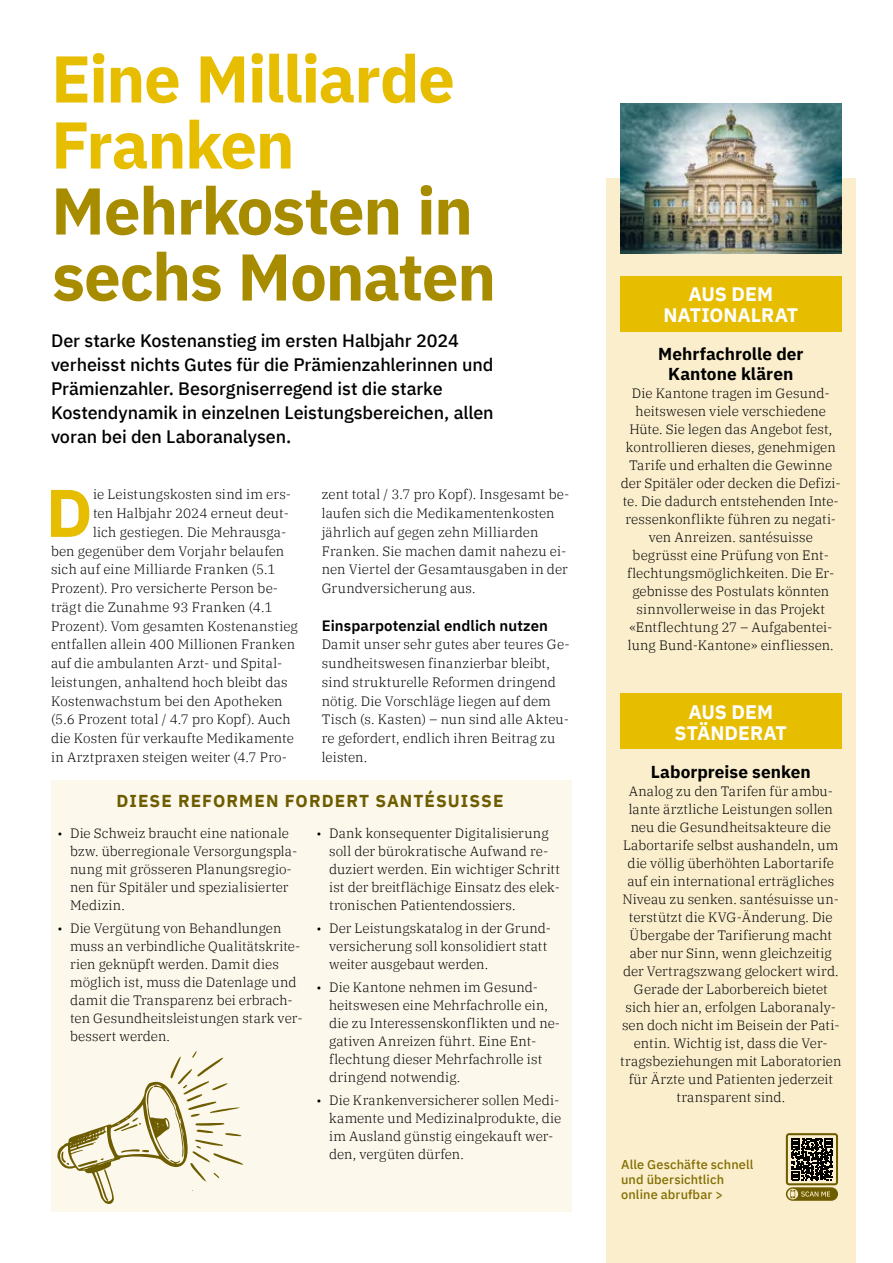
<style>
.page{position:relative;width:893px;height:1263px;background:#fff}
.page>*{position:absolute;margin:0;border:0;box-sizing:border-box;transform-origin:0 0}
.t1{font:700 67.2px "IBM Plex Sans";color:#e7bd00}
.t2{font:700 66px/66px "IBM Plex Sans";letter-spacing:-.02em;color:#a88c00}
.t3{font:700 66px/66px "IBM Plex Sans";letter-spacing:-.02em;color:#e7bd00}
.t4{font:700 19.5px/21px "IBM Plex Sans";color:#fff;text-align:center}
.t5{font:500 18px/24px "IBM Plex Sans";letter-spacing:-.005em;color:#000}
.t6{font:700 17.25px/19.5px "IBM Plex Sans";color:#000;text-align:center}
.t7{font:700 17.25px "IBM Plex Sans";letter-spacing:.06em;color:#6e5d00}
.t8{font:600 15px "IBM Plex Sans";letter-spacing:.005em;color:#000}
.t9{font:300 13.5px/18px "IBM Plex Serif";letter-spacing:.005em;color:#000}
.t10{font:300 13.5px "IBM Plex Serif";letter-spacing:.025em;color:#000}
.t11{font:500 12.75px/15px "IBM Plex Sans";letter-spacing:.01em;color:#826e00}
</style>
<div class="page">
<div style="left:606px;top:179px;width:249px;height:1084px;background:#faeecd"></div>
<img style="left:620px;top:104px;width:221px;height:149px">
<div style="left:620px;top:276px;width:221px;height:55px;background:#e7bd00"></div>
<div style="left:620px;top:693px;width:221px;height:56px;background:#e7bd00"></div>
<svg style="left:786px;top:1133px;width:52px;height:68px"></svg>
<div style="left:51px;top:781px;width:520px;height:431px;background:#fdf8ec"></div>
<svg style="left:57px;top:1051px;width:186px;height:153px"></svg>
<h2 class="t3" style="left:51px;top:41px;width:405px">Eine Milliarde<br>Franken</h2>
<h2 class="t2" style="left:51px;top:173px;width:446px">Mehrkosten in sechs Monaten</h2>
<p class="t5" style="left:51px;top:327px;width:444px">Der starke Kostenanstieg im ersten Halbjahr 2024 verheisst nichts Gutes für die Prämienzahlerinnen und Prämienzahler. Besorgniserregend ist die starke Kostendynamik in einzelnen Leistungsbereichen, allen voran bei den Laboranalysen.</p>
<h1 class="t1" style="left:46px;top:460px;width:48px">D</h1>
<p class="t9" style="left:93px;top:484px;width:200px">ie Leistungskosten sind im ers-</p>
<p class="t9" style="left:93px;top:503px;width:197px">ten Halbjahr 2024 erneut deut-</p>
<p class="t9" style="left:93px;top:522px;width:195px">lich gestiegen. Die Mehrausga-</p>
<p class="t9" style="left:51px;top:541px;width:235px">ben gegenüber dem Vorjahr belaufen</p>
<p class="t9" style="left:51px;top:559px;width:226px">sich auf eine Milliarde Franken (5.1</p>
<p class="t9" style="left:51px;top:578px;width:229px">Prozent). Pro versicherte Person be-</p>
<p class="t10" style="left:51px;top:597px;width:223px">trägt die Zunahme 93 Franken (4.1</p>
<p class="t9" style="left:51px;top:616px;width:248px">Prozent). Vom gesamten Kostenanstieg</p>
<p class="t9" style="left:51px;top:634px;width:245px">entfallen allein 400 Millionen Franken</p>
<p class="t9" style="left:51px;top:653px;width:233px">auf die ambulanten Arzt- und Spital-</p>
<p class="t9" style="left:51px;top:672px;width:238px">leistungen, anhaltend hoch bleibt das</p>
<p class="t9" style="left:51px;top:691px;width:233px">Kostenwachstum bei den Apotheken</p>
<p class="t9" style="left:51px;top:709px;width:241px">(5.6 Prozent total / 4.7 pro Kopf). Auch</p>
<p class="t9" style="left:51px;top:728px;width:244px">die Kosten für verkaufte Medikamente</p>
<p class="t9" style="left:51px;top:747px;width:238px">in Arztpraxen steigen weiter (4.7 Pro-</p>
<p class="t9" style="left:322px;top:484px;width:249px;line-height:18.8px">zent total / 3.7 pro Kopf). Insgesamt be&shy;laufen sich die Medikamentenkosten jährlich auf gegen zehn Milliarden Franken. Sie machen damit nahezu ei&shy;nen Viertel der Gesamtausgaben in der Grundversicherung aus.</p>
<p class="t8" style="left:322px;top:613px;width:228px">Einsparpotenzial endlich nutzen</p>
<p class="t9" style="left:322px;top:634px;width:250px;line-height:18.8px">Damit unser sehr gutes aber teures Ge&shy;sundheitswesen finanzierbar bleibt, sind strukturelle Reformen dringend nötig. Die Vorschläge liegen auf dem Tisch (s. Kasten) – nun sind alle Akteu&shy;re gefordert, endlich ihren Beitrag zu leisten.</p>
<p class="t7" style="left:117px;top:787px;width:388px">DIESE REFORMEN FORDERT SANTÉSUISSE</p>
<p class="t9" style="left:70px;top:823px;width:229px;text-indent:-13px">• Die Schweiz braucht eine nationale bzw. überregionale Versorgungspla&shy;nung mit grösseren Planungsregio&shy;nen für Spitäler und spezialisierter<br>Medizin.</p>
<p class="t9" style="left:70px;top:918px;width:234px;text-indent:-13px">• Die Vergütung von Behandlungen muss an verbindliche Qualitätskrite&shy;rien geknüpft werden. Damit dies möglich ist, muss die Datenlage und damit die Transparenz bei erbrach&shy;ten Gesundheitsleistungen stark ver&shy;bessert werden.</p>
<p class="t9" style="left:329px;top:823px;width:232px;text-indent:-13px">• Dank konsequenter Digitalisierung soll der bürokratische Aufwand re&shy;duziert werden. Ein wichtiger Schritt ist der breitflächige Einsatz des elek&shy;tronischen Patientendossiers.</p>
<p class="t9" style="left:329px;top:918px;width:224px;text-indent:-13px">• Der Leistungskatalog in der Grund&shy;versicherung soll konsolidiert statt weiter ausgebaut werden.</p>
<p class="t9" style="left:329px;top:977px;width:232px;text-indent:-13px">• Die Kantone nehmen im Gesund&shy;heitswesen eine Mehrfachrolle ein, die zu Interessenskonflikten und ne&shy;gativen Anreizen führt. Eine Ent&shy;flechtung dieser Mehrfachrolle ist dringend notwendig.</p>
<p class="t9" style="left:329px;top:1090px;width:234px;text-indent:-13px">• Die Krankenversicherer sollen Medi&shy;kamente und Medizinalprodukte, die im Ausland günstig eingekauft wer&shy;den, vergüten dürfen.</p>
<h3 class="t4" style="left:663px;top:282px;width:136px">AUS DEM<br>NATIONALRAT</h3>
<p class="t6" style="left:658px;top:343px;width:147px">Mehrfachrolle der<br>Kantone klären</p>
<p class="t9" style="left:621px;top:383px;width:222px;text-align:center">Die Kantone tragen im Gesund&shy;heitswesen viele verschiedene<br>Hüte. Sie legen das Angebot fest, kontrollieren dieses, genehmigen<br>Tarife und erhalten die Gewinne der Spitäler oder decken die Defizi&shy;te. Die dadurch entstehenden Inte&shy;ressenkonflikte führen zu negati&shy;ven Anreizen. santésuisse begrüsst eine Prüfung von Ent&shy;flechtungsmöglichkeiten. Die Er&shy;gebnisse des Postulats könnten sinnvollerweise in das Projekt «Entflechtung 27 – Aufgabentei&shy;lung Bund-Kantone» einfliessen.</p>
<h3 class="t4" style="left:675px;top:699px;width:114px">AUS DEM<br>STÄNDERAT</h3>
<p class="t6" style="left:651px;top:761px;width:161px">Laborpreise senken</p>
<p class="t9" style="left:620px;top:781px;width:223px;text-align:center">Analog zu den Tarifen für ambu&shy;lante ärztliche Leistungen sollen neu die Gesundheitsakteure die Labortarife selbst aushandeln, um die völlig überhöhten Labortarife auf ein international erträgliches Niveau zu senken. santésuisse un&shy;terstützt die KVG-Änderung. Die Übergabe der Tarifierung macht aber nur Sinn, wenn gleichzeitig der Vertragszwang gelockert wird.<br>Gerade der Laborbereich bietet sich hier an, erfolgen Laboranaly&shy;sen doch nicht im Beisein der Pati&shy;entin. Wichtig ist, dass die Ver&shy;tragsbeziehungen mit Laboratorien für Ärzte und Patienten jederzeit transparent sind.</p>
<p class="t11" style="left:621px;top:1155px;width:134px">Alle Geschäfte schnell und übersichtlich online abrufbar &gt;</p>
</div>
